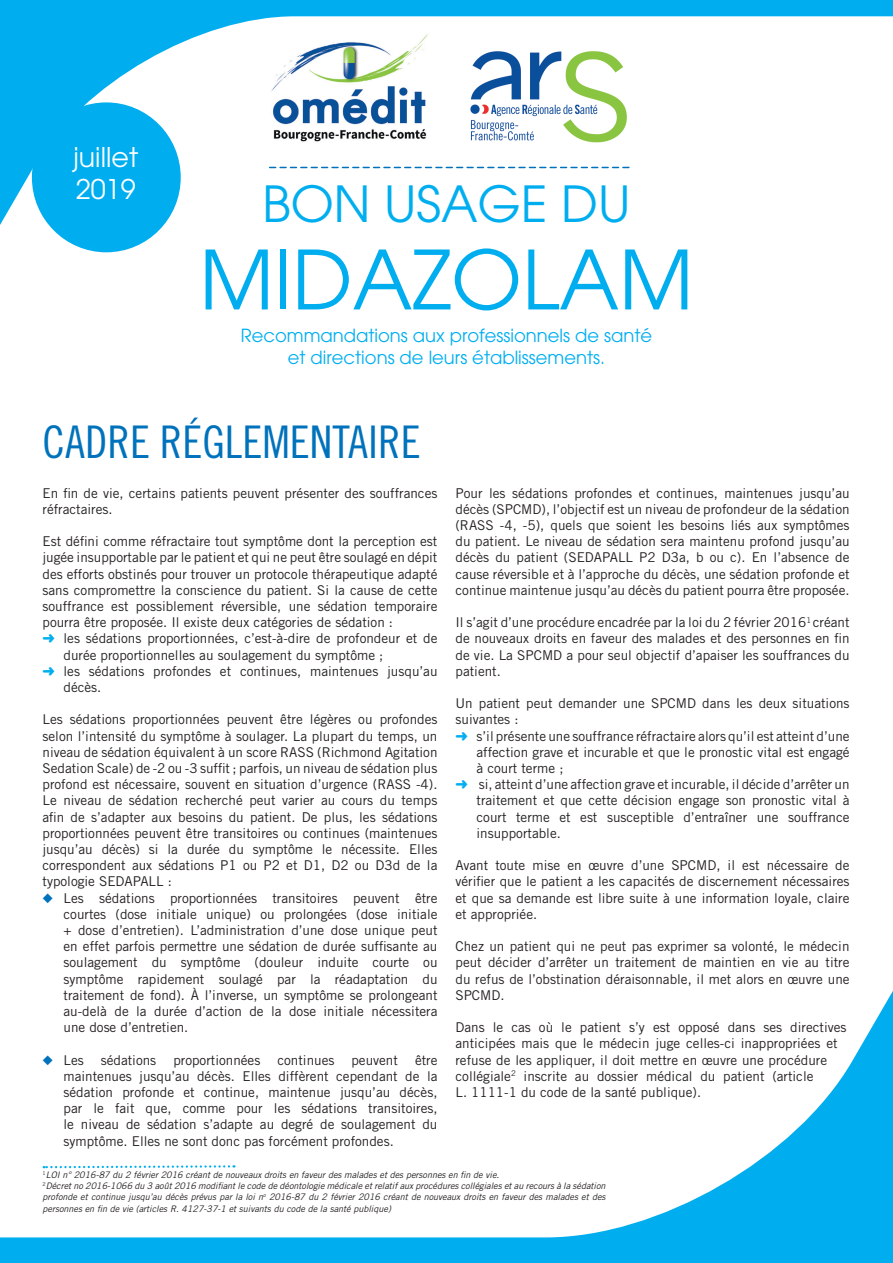
<style>
.page{position:relative;width:893px;height:1263px;background:#fff}
.page>*{position:absolute;margin:0;border:0;box-sizing:border-box;transform-origin:0 0}
.t1{font:81px "Avant Garde";color:#00aeef}
.t2{font:49.5px "Avant Garde";color:#00aeef}
.t3{font:45px "Trade Gothic LT Std Cn 18";color:#0072bc}
.t4{font:27px/32.4px "Avant Garde";color:#fff}
.t5{font:18px/21.6px "Avant Garde";color:#00aeef;text-align:center}
.t6{font:13.5px/16.2px "Trade Gothic LT Std";color:#231f20;text-align:justify}
.t7{font:italic 9px/10.8px "Trade Gothic LT Std";color:#231f20}
.s1{color:#00aeef}
.s2{color:#0072bc}
</style>
<div class="page">
<svg style="left:0;top:991px;width:893px;height:272px"></svg>
<svg style="left:44px;top:1164px;width:190px;height:5px"></svg>
<svg style="left:0;top:0;width:893px;height:253px"></svg>
<div style="left:32px;top:102px;width:149px;height:150px;background:#00aeef;border-radius:50%"></div>
<h3 class="t4" style="left:73px;top:141px;width:66px">juillet<br>2019</h3>
<h2 class="t2" style="left:262px;top:175px;width:370px">BON USAGE DU</h2>
<h1 class="t1" style="left:199px;top:232px;width:496px">MIDAZOLAM</h1>
<h3 class="t5" style="left:241px;top:325px;width:413px">Recommandations aux professionnels de santé et directions de leurs établissements.</h3>
<h3 class="t3" style="left:43px;top:416px;width:380px">CADRE RÉGLEMENTAIRE</h3>
<p class="t6" style="left:43px;top:484px;width:396px">En fin de vie, certains patients peuvent présenter des souffrances réfractaires.</p>
<p class="t6" style="left:43px;top:533px;width:396px">Est défini comme réfractaire tout symptôme dont la perception est</p>
<p class="t6" style="left:43px;top:549px;width:396px">jugée insupportable par le patient et qui ne peut être soulagé en dépit</p>
<p class="t6" style="left:43px;top:565px;width:396px">des efforts obstinés pour trouver un protocole thérapeutique adapté</p>
<p class="t6" style="left:43px;top:582px;width:396px">sans compromettre la conscience du patient. Si la cause de cette</p>
<p class="t6" style="left:43px;top:598px;width:396px">souffrance est possiblement réversible, une sédation temporaire</p>
<p class="t6" style="left:43px;top:614px;width:352px">pourra être proposée. Il existe deux catégories de sédation :</p>
<p class="t6" style="left:43px;top:630px;width:396px"><span class="s1">➜</span> les sédations proportionnées, c’est-à-dire de profondeur et de</p>
<p class="t6" style="left:64px;top:646px;width:321px">durée proportionnelles au soulagement du symptôme ;</p>
<p class="t6" style="left:43px;top:663px;width:396px"><span class="s1">➜</span> les sédations profondes et continues, maintenues jusqu’au</p>
<p class="t6" style="left:64px;top:679px;width:39px">décès.</p>
<p class="t6" style="left:43px;top:711px;width:396px">Les sédations proportionnées peuvent être légères ou profondes selon l’intensité du symptôme à soulager. La plupart du temps, un niveau de sédation équivalent à un score RASS (Richmond Agitation Sedation Scale) de -2 ou -3 suffit ; parfois, un niveau de sédation plus profond est nécessaire, souvent en situation d’urgence (RASS -4).<br>Le niveau de sédation recherché peut varier au cours du temps afin de s’adapter aux besoins du patient. De plus, les sédations proportionnées peuvent être transitoires ou continues (maintenues jusqu’au décès) si la durée du symptôme le nécessite. Elles correspondent aux sédations P1 ou P2 et D1, D2 ou D3d de la typologie SEDAPALL :</p>
<p class="t6" style="left:64px;top:889px;width:375px;text-indent:-21px"><span class="s2">◆</span> Les sédations proportionnées transitoires peuvent être courtes (dose initiale unique) ou prolongées (dose initiale + dose d’entretien). L’administration d’une dose unique peut en effet parfois permettre une sédation de durée suffisante au soulagement du symptôme (douleur induite courte ou symptôme rapidement soulagé par la réadaptation du traitement de fond). À l’inverse, un symptôme se prolongeant au-delà de la durée d’action de la dose initiale nécessitera une dose d’entretien.</p>
<p class="t6" style="left:43px;top:1051px;width:43px"><span class="s2">◆</span> Les</p>
<p class="t6" style="left:101px;top:1051px;width:57px">sédations</p>
<p class="t6" style="left:173px;top:1051px;width:89px">proportionnées</p>
<p class="t6" style="left:277px;top:1051px;width:59px">continues</p>
<p class="t6" style="left:351px;top:1051px;width:48px">peuvent</p>
<p class="t6" style="left:64px;top:1051px;width:375px;text-indent:351px">être maintenues jusqu’au décès. Elles diffèrent cependant de la sédation profonde et continue, maintenue jusqu’au décès, par le fait que, comme pour les sédations transitoires, le niveau de sédation s’adapte au degré de soulagement du symptôme. Elles ne sont donc pas forcément profondes.</p>
<p class="t6" style="left:455px;top:484px;width:396px">Pour les sédations profondes et continues, maintenues jusqu’au décès (SPCMD), l’objectif est un niveau de profondeur de la sédation (RASS -4, -5), quels que soient les besoins liés aux symptômes du patient. Le niveau de sédation sera maintenu profond jusqu’au décès du patient (SEDAPALL P2 D3a, b ou c). En l’absence de cause réversible et à l’approche du décès, une sédation profonde et continue maintenue jusqu’au décès du patient pourra être proposée.</p>
<p class="t6" style="left:455px;top:614px;width:396px">Il s’agit d’une procédure encadrée par la loi du 2 février 2016<sup>1</sup> créant de nouveaux droits en faveur des malades et des personnes en fin de vie. La SPCMD a pour seul objectif d’apaiser les souffrances du patient.</p>
<p class="t6" style="left:455px;top:695px;width:396px">Un patient peut demander une SPCMD dans les deux situations</p>
<p class="t6" style="left:455px;top:711px;width:64px">suivantes :</p>
<p class="t6" style="left:455px;top:727px;width:396px"><span class="s1">➜</span> s’il présente une souffrance réfractaire alors qu’il est atteint d’une</p>
<p class="t6" style="left:476px;top:744px;width:375px">affection grave et incurable et que le pronostic vital est engagé</p>
<p class="t6" style="left:476px;top:760px;width:88px">à court terme ;</p>
<p class="t6" style="left:455px;top:776px;width:396px"><span class="s1">➜</span> si, atteint d’une affection grave et incurable, il décide d’arrêter un</p>
<p class="t6" style="left:476px;top:792px;width:375px">traitement et que cette décision engage son pronostic vital à</p>
<p class="t6" style="left:476px;top:808px;width:375px">court terme et est susceptible d’entraîner une souffrance</p>
<p class="t6" style="left:476px;top:825px;width:86px">insupportable.</p>
<p class="t6" style="left:455px;top:857px;width:396px">Avant toute mise en œuvre d’une SPCMD, il est nécessaire de vérifier que le patient a les capacités de discernement nécessaires et que sa demande est libre suite à une information loyale, claire et appropriée.</p>
<p class="t6" style="left:455px;top:938px;width:396px">Chez un patient qui ne peut pas exprimer sa volonté, le médecin peut décider d’arrêter un traitement de maintien en vie au titre du refus de l’obstination déraisonnable, il met alors en œuvre une SPCMD.</p>
<p class="t6" style="left:455px;top:1019px;width:393px;text-align:left">Dans le cas où le patient s’y est opposé dans ses directives anticipées mais que le médecin juge celles-ci inappropriées et refuse de les appliquer, il doit mettre en œuvre une procédure collégiale<sup>2</sup> inscrite au dossier médical du patient (article<br>L. 1111-1 du code de la santé publique).</p>
<p class="t7" style="left:43px;top:1169px;width:565px"><sup>1</sup>LOI n° 2016-87 du 2 février 2016 créant de nouveaux droits en faveur des malades et des personnes en fin de vie.<br><sup>2</sup>Décret no 2016-1066 du 3 août 2016 modifiant le code de déontologie médicale et relatif aux procédures collégiales et au recours à la sédation profonde et continue jusqu’au décès prévus par la loi n<sup>o</sup> 2016-87 du 2 février 2016 créant de nouveaux droits en faveur des malades et des</p>
<p class="t7" style="left:43px;top:1204px;width:350px">personnes en fin de vie (articles R. 4127-37-1 et suivants du code de la santé publique)</p>
</div>
